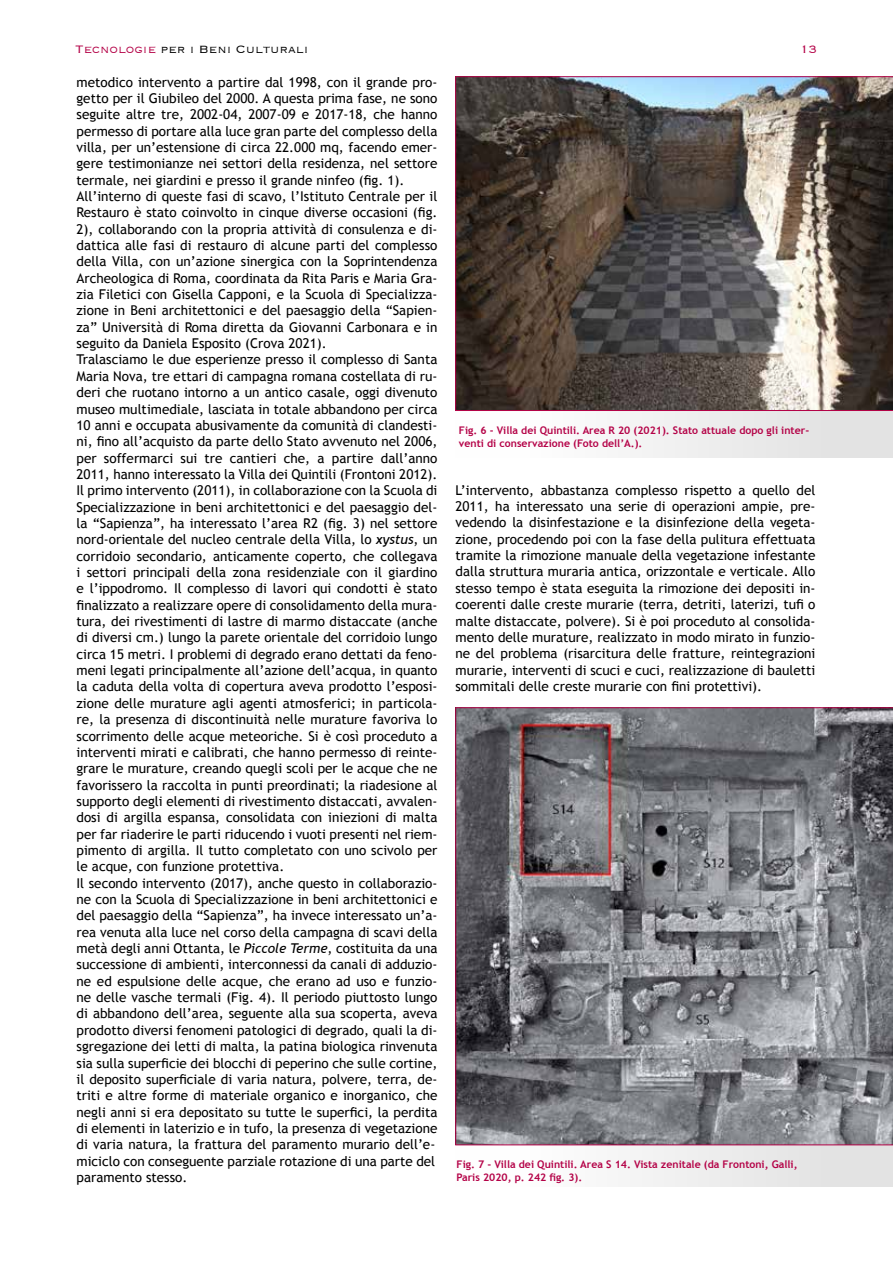
<style>
.page{position:relative;width:893px;height:1263px;background:#fff}
.page>*{position:absolute;margin:0;border:0;box-sizing:border-box;transform-origin:0 0}
.t1{font:300 14.1px "Copperplate";color:#000}
.t2{font:300 14.1px "Copperplate";color:#b40247}
.t3{font:13.5px/16.4px "Trebuchet MS";color:#000}
.t4{font:700 10.5px/12.6px "Trebuchet MS";color:#b40247}
.s1{color:#b40247}
.s2{font-style:italic}
</style>
<div class="page">
<div style="left:455px;top:224px;width:438px;height:234px;background:linear-gradient(to right,#fff,#e0e0e0)"></div>
<svg style="left:455px;top:77px;width:438px;height:334px;background:#615753"></svg>
<svg style="left:455px;top:1145px;width:438px;height:41px"></svg>
<svg style="left:455px;top:707px;width:438px;height:438px;background:#79797f"></svg>
<p class="t1" style="left:75px;top:40px;width:235px"><span class="s1">Tecnologie</span> per i Beni Culturali</p>
<p class="t2" style="left:800px;top:40px;width:19px">13</p>
<p class="t3" style="left:77px;top:74px;width:362px">metodico intervento a partire dal 1998, con il grande pro&shy;getto per il Giubileo del 2000. A questa prima fase, ne sono seguite altre tre, 2002-04, 2007-09 e 2017-18, che hanno permesso di portare alla luce gran parte del complesso della villa, per un’estensione di circa 22.000 mq, facendo emer&shy;gere testimonianze nei settori della residenza, nel settore termale, nei giardini e presso il grande ninfeo (fig. 1).<br>All’interno di queste fasi di scavo, l’Istituto Centrale per il Restauro è stato coinvolto in cinque diverse occasioni (fig.<br>2), collaborando con la propria attività di consulenza e di&shy;dattica alle fasi di restauro di alcune parti del complesso della Villa, con un’azione sinergica con la Soprintendenza Archeologica di Roma, coordinata da Rita Paris e Maria Gra&shy;zia Filetici con Gisella Capponi, e la Scuola di Specializza&shy;zione in Beni architettonici e del paesaggio della “Sapien&shy;za” Università di Roma diretta da Giovanni Carbonara e in seguito da Daniela Esposito (Crova 2021).<br>Tralasciamo le due esperienze presso il complesso di Santa Maria Nova, tre ettari di campagna romana costellata di ru&shy;deri che ruotano intorno a un antico casale, oggi divenuto museo multimediale, lasciata in totale abbandono per circa 10 anni e occupata abusivamente da comunità di clandesti&shy;ni, fino all’acquisto da parte dello Stato avvenuto nel 2006, per soffermarci sui tre cantieri che, a partire dall’anno 2011, hanno interessato la Villa dei Quintili (Frontoni 2012).<br>Il primo intervento (2011), in collaborazione con la Scuola di Specializzazione in beni architettonici e del paesaggio del&shy;la “Sapienza”, ha interessato l’area R2 (fig. 3) nel settore nord-orientale del nucleo centrale della Villa, lo <span class="s2">xystus</span>, un corridoio secondario, anticamente coperto, che collegava i settori principali della zona residenziale con il giardino e l’ippodromo. Il complesso di lavori qui condotti è stato finalizzato a realizzare opere di consolidamento della mura&shy;tura, dei rivestimenti di lastre di marmo distaccate (anche di diversi cm.) lungo la parete orientale del corridoio lungo circa 15 metri. I problemi di degrado erano dettati da feno&shy;meni legati principalmente all’azione dell’acqua, in quanto la caduta della volta di copertura aveva prodotto l’esposi&shy;zione delle murature agli agenti atmosferici; in particola&shy;re, la presenza di discontinuità nelle murature favoriva lo scorrimento delle acque meteoriche. Si è così proceduto a interventi mirati e calibrati, che hanno permesso di reinte&shy;grare le murature, creando quegli scoli per le acque che ne favorissero la raccolta in punti preordinati; la riadesione al supporto degli elementi di rivestimento distaccati, avvalen&shy;dosi di argilla espansa, consolidata con iniezioni di malta per far riaderire le parti riducendo i vuoti presenti nel riem&shy;pimento di argilla. Il tutto completato con uno scivolo per le acque, con funzione protettiva.<br>Il secondo intervento (2017), anche questo in collaborazio&shy;ne con la Scuola di Specializzazione in beni architettonici e del paesaggio della “Sapienza”, ha invece interessato un’a&shy;rea venuta alla luce nel corso della campagna di scavi della metà degli anni Ottanta, le <span class="s2">Piccole Terme</span>, costituita da una successione di ambienti, interconnessi da canali di adduzio&shy;ne ed espulsione delle acque, che erano ad uso e funzio&shy;ne delle vasche termali (Fig. 4). Il periodo piuttosto lungo di abbandono dell’area, seguente alla sua scoperta, aveva prodotto diversi fenomeni patologici di degrado, quali la di&shy;sgregazione dei letti di malta, la patina biologica rinvenuta sia sulla superficie dei blocchi di peperino che sulle cortine, il deposito superficiale di varia natura, polvere, terra, de&shy;triti e altre forme di materiale organico e inorganico, che negli anni si era depositato su tutte le superfici, la perdita di elementi in laterizio e in tufo, la presenza di vegetazione di varia natura, la frattura del paramento murario dell’e&shy;miciclo con conseguente parziale rotazione di una parte del paramento stesso.</p>
<p class="t4" style="left:459px;top:424px;width:352px">Fig. 6 - Villa dei Quintili. Area R 20 (2021). Stato attuale dopo gli inter&shy;venti di conservazione (Foto dell’A.).</p>
<p class="t3" style="left:455px;top:482px;width:362px;text-align:justify">L’intervento, abbastanza complesso rispetto a quello del 2011, ha interessato una serie di operazioni ampie, pre&shy;vedendo la disinfestazione e la disinfezione della vegeta&shy;zione, procedendo poi con la fase della pulitura effettuata tramite la rimozione manuale della vegetazione infestante dalla struttura muraria antica, orizzontale e verticale. Allo stesso tempo è stata eseguita la rimozione dei depositi in&shy;coerenti dalle creste murarie (terra, detriti, laterizi, tufi o malte distaccate, polvere). Si è poi proceduto al consolida&shy;mento delle murature, realizzato in modo mirato in funzio&shy;ne del problema (risarcitura delle fratture, reintegrazioni murarie, interventi di scuci e cuci, realizzazione di bauletti sommitali delle creste murarie con fini protettivi).</p>
<p class="t4" style="left:457px;top:1158px;width:343px">Fig. 7 - Villa dei Quintili. Area S 14. Vista zenitale (da Frontoni, Galli,<br>Paris 2020, p. 242 fig. 3).</p>
</div>
